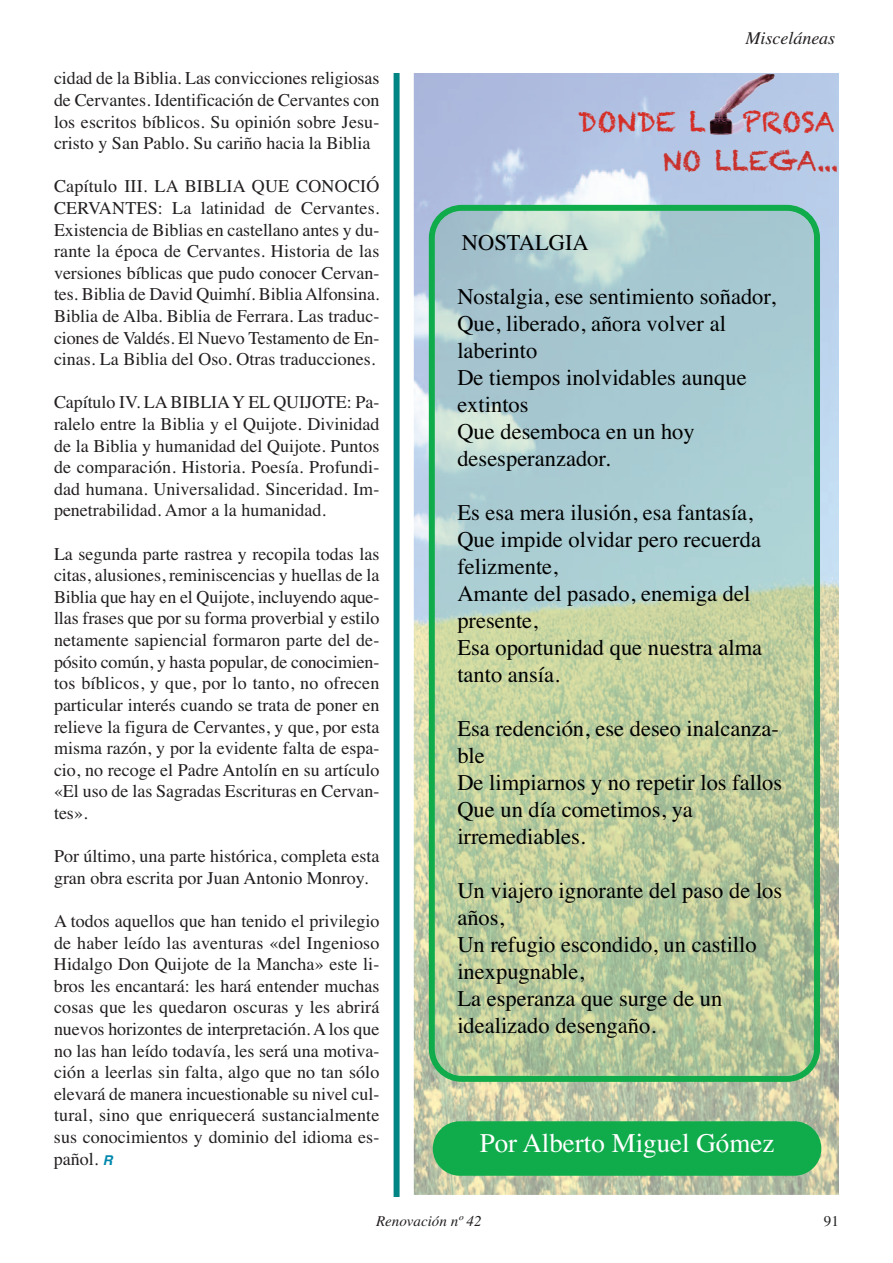
<style>
.page{position:relative;width:893px;height:1263px;background:#fff}
.page>*{position:absolute;margin:0;border:0;box-sizing:border-box;transform-origin:0 0}
.t1{font:27px "Times";color:#fff}
.t2{font:27px "Chalkduster";color:#d52e26}
.t3{font:27px "Chalkduster";color:#c9312c}
.t4{font:22.5px/27px "Times";color:#000}
.t5{font:18px/21.6px "Times";color:#231f20;text-align:justify}
.t6{font:italic 18px "Times";color:#231f20}
.t7{font:italic 15px "Times";color:#231f20}
.t8{font:15px "Times";color:#231f20}
.s1{font-family:"Helvetica";font-weight:700;font-style:italic;font-size:13.5px;color:#0088ad}
</style>
<div class="page">
<img style="left:414px;top:73px;width:425px;height:1122px">
<img style="left:710px;top:74px;width:65px;height:61px">
<svg style="left:429px;top:205px;width:391px;height:877px;background:#accaaf"></svg>
<div style="left:433px;top:1121px;width:388px;height:55px;background:#10ac4b;border-radius:27px"></div>
<div style="left:394px;top:73px;width:6px;height:1124px;background:#008484"></div>
<p class="t5" style="left:54px;top:67px;width:327px">cidad de la Biblia. Las convicciones religiosas de Cervantes. Identificación de Cervantes con los escritos bíblicos. Su opinión sobre Jesu&shy;cristo y San Pablo. Su cariño hacia la Biblia</p>
<p class="t5" style="left:54px;top:175px;width:327px">Capítulo III. LA BIBLIA QUE CONOCIÓ CERVANTES: La latinidad de Cervantes.<br>Existencia de Biblias en castellano antes y du&shy;rante la época de Cervantes. Historia de las versiones bíblicas que pudo conocer Cervan&shy;tes. Biblia de David Quimhí. Biblia Alfonsina.<br>Biblia de Alba. Biblia de Ferrara. Las traduc&shy;ciones de Valdés. El Nuevo Testamento de En&shy;cinas. La Biblia del Oso. Otras traducciones.</p>
<p class="t5" style="left:54px;top:391px;width:327px">Capítulo IV. LA BIBLIAY EL QUIJOTE: Pa&shy;ralelo entre la Biblia y el Quijote. Divinidad de la Biblia y humanidad del Quijote. Puntos de comparación. Historia. Poesía. Profundi&shy;dad humana. Universalidad. Sinceridad. Im&shy;penetrabilidad. Amor a la humanidad.</p>
<p class="t5" style="left:54px;top:543px;width:327px">La segunda parte rastrea y recopila todas las citas, alusiones, reminiscencias y huellas de la Biblia que hay en el Quijote, incluyendo aque&shy;llas frases que por su forma proverbial y estilo netamente sapiencial formaron parte del de&shy;pósito común, y hasta popular, de conocimien&shy;tos bíblicos, y que, por lo tanto, no ofrecen particular interés cuando se trata de poner en relieve la figura de Cervantes, y que, por esta misma razón, y por la evidente falta de espa&shy;cio, no recoge el Padre Antolín en su artículo «El uso de las Sagradas Escrituras en Cervan&shy;tes».</p>
<p class="t5" style="left:54px;top:845px;width:327px">Por último, una parte histórica, completa esta gran obra escrita por Juan Antonio Monroy.</p>
<p class="t5" style="left:54px;top:910px;width:327px">A todos aquellos que han tenido el privilegio de haber leído las aventuras «del Ingenioso Hidalgo Don Quijote de la Mancha» este li&shy;bros les encantará: les hará entender muchas cosas que les quedaron oscuras y les abrirá nuevos horizontes de interpretación. A los que no las han leído todavía, les será una motiva&shy;ción a leerlas sin falta, algo que no tan sólo elevará de manera incuestionable su nivel cul&shy;tural, sino que enriquecerá sustancialmente sus conocimientos y dominio del idioma es&shy;pañol. <span class="s1">R</span></p>
<p class="t6" style="left:745px;top:28px;width:91px">Misceláneas</p>
<h1 class="t2" style="left:742px;top:106px;width:94px">PROSA</h1>
<h1 class="t2" style="left:578px;top:106px;width:130px">DONDE L</h1>
<h1 class="t3" style="left:662px;top:145px;width:178px">NO LLEGA...</h1>
<p class="t4" style="left:462px;top:229px;width:128px">NOSTALGIA</p>
<p class="t4" style="left:457px;top:283px;width:320px">Nostalgia, ese sentimiento soñador,<br>Que, liberado, añora volver al laberinto<br>De tiempos inolvidables aunque extintos<br>Que desemboca en un hoy desesperanzador.</p>
<p class="t4" style="left:457px;top:499px;width:306px">Es esa mera ilusión, esa fantasía,<br>Que impide olvidar pero recuerda felizmente,<br>Amante del pasado, enemiga del presente,<br>Esa oportunidad que nuestra alma tanto ansía.</p>
<p class="t4" style="left:457px;top:715px;width:326px">Esa redención, ese deseo inalcanza&shy;ble<br>De limpiarnos y no repetir los fallos<br>Que un día cometimos, ya irremediables.</p>
<p class="t4" style="left:457px;top:877px;width:326px">Un viajero ignorante del paso de los años,<br>Un refugio escondido, un castillo inexpugnable,<br>La esperanza que surge de un idealizado desengaño.</p>
<h1 class="t1" style="left:480px;top:1127px;width:296px">Por Alberto Miguel Gómez</h1>
<p class="t7" style="left:376px;top:1212px;width:107px">Renovación nº 42</p>
<p class="t8" style="left:824px;top:1212px;width:16px">91</p>
</div>
